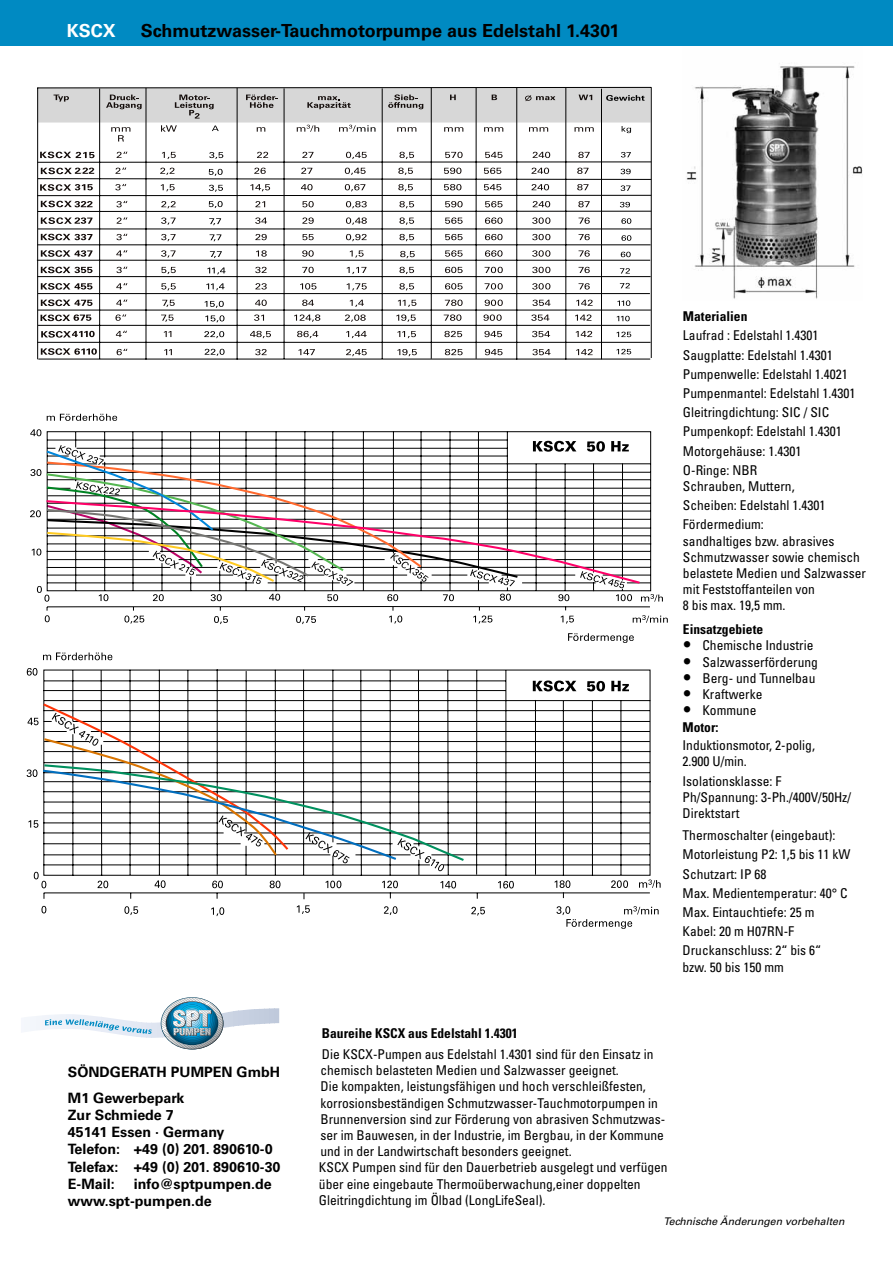
<style>
.page{position:relative;width:893px;height:1263px;background:#fff}
.page>*{position:absolute;margin:0;border:0;box-sizing:border-box;transform-origin:0 0}
.t1{font:700 18px "Univers";color:#000}
.t2{font:700 18px "Univers";color:#fff}
.t3{font:700 14.25px/17.2px "Univers";color:#000}
.t4{font:condensed 13.5px/16.2px "Univers";color:#000}
.t5{font:700 condensed 13.5px "Univers";color:#000}
.t6{font:italic 10.5px "Univers";color:#000}
.s1{font-family:"Capitals";font-stretch:normal;font-size:15px}
</style>
<div class="page">
<img style="left:686px;top:66px;width:176px;height:233px">
<div style="left:0;top:0;width:893px;height:46px;background:#008ac2"></div>
<hr style="left:21px;top:1008px;width:3px;height:30px;background:#f5f7fc">
<div style="left:24px;top:1008px;width:6px;height:30px;background:#f4f7fb"></div>
<div style="left:30px;top:1008px;width:6px;height:30px;background:#f3f6fb"></div>
<div style="left:36px;top:1008px;width:6px;height:30px;background:#f2f5fa"></div>
<svg style="left:42px;top:1015px;width:6px;height:15px"></svg>
<svg style="left:48px;top:1015px;width:6px;height:4px"></svg>
<svg style="left:54px;top:1014px;width:6px;height:5px"></svg>
<svg style="left:60px;top:1014px;width:6px;height:5px"></svg>
<svg style="left:66px;top:1014px;width:6px;height:5px"></svg>
<svg style="left:72px;top:1014px;width:6px;height:5px"></svg>
<svg style="left:78px;top:1015px;width:6px;height:4px"></svg>
<svg style="left:84px;top:1015px;width:6px;height:4px"></svg>
<svg style="left:90px;top:1016px;width:5px;height:3px"></svg>
<svg style="left:96px;top:1016px;width:5px;height:3px"></svg>
<svg style="left:101px;top:1017px;width:6px;height:2px"></svg>
<svg style="left:125px;top:1034px;width:6px;height:2px"></svg>
<svg style="left:131px;top:1034px;width:6px;height:3px"></svg>
<svg style="left:137px;top:1034px;width:5px;height:4px"></svg>
<svg style="left:142px;top:1034px;width:5px;height:4px"></svg>
<svg style="left:147px;top:1034px;width:5px;height:4px"></svg>
<svg style="left:152px;top:1022px;width:5px;height:16px"></svg>
<svg style="left:157px;top:1020px;width:4px;height:18px"></svg>
<svg style="left:223px;top:1012px;width:5px;height:16px"></svg>
<svg style="left:229px;top:1011px;width:5px;height:16px"></svg>
<svg style="left:234px;top:1010px;width:5px;height:17px"></svg>
<svg style="left:239px;top:1010px;width:5px;height:16px"></svg>
<svg style="left:244px;top:1009px;width:5px;height:16px"></svg>
<svg style="left:249px;top:1009px;width:5px;height:16px"></svg>
<svg style="left:254px;top:1009px;width:5px;height:16px"></svg>
<svg style="left:259px;top:1008px;width:5px;height:16px"></svg>
<svg style="left:264px;top:1008px;width:5px;height:16px"></svg>
<svg style="left:269px;top:1008px;width:5px;height:16px"></svg>
<svg style="left:275px;top:1008px;width:4px;height:16px"></svg>
<svg style="left:45px;top:1019px;width:107px;height:15px"></svg>
<svg style="left:161px;top:998px;width:62px;height:51px"></svg>
<svg style="left:27px;top:668px;width:10px;height:8px"></svg>
<svg style="left:43px;top:652px;width:69px;height:8px"></svg>
<svg style="left:43px;top:669px;width:608px;height:231px"></svg>
<svg style="left:34px;top:872px;width:12px;height:16px"></svg>
<svg style="left:41px;top:906px;width:5px;height:7px"></svg>
<svg style="left:98px;top:881px;width:10px;height:7px"></svg>
<svg style="left:155px;top:880px;width:11px;height:8px"></svg>
<svg style="left:212px;top:881px;width:11px;height:7px"></svg>
<svg style="left:270px;top:881px;width:10px;height:7px"></svg>
<svg style="left:326px;top:881px;width:15px;height:7px"></svg>
<svg style="left:382px;top:881px;width:16px;height:7px"></svg>
<svg style="left:440px;top:881px;width:16px;height:7px"></svg>
<svg style="left:498px;top:881px;width:16px;height:7px"></svg>
<svg style="left:611px;top:880px;width:17px;height:8px"></svg>
<svg style="left:124px;top:906px;width:14px;height:9px"></svg>
<svg style="left:211px;top:907px;width:13px;height:9px"></svg>
<svg style="left:297px;top:905px;width:13px;height:9px"></svg>
<svg style="left:384px;top:906px;width:14px;height:9px"></svg>
<svg style="left:471px;top:907px;width:14px;height:8px"></svg>
<svg style="left:639px;top:879px;width:22px;height:9px"></svg>
<svg style="left:556px;top:906px;width:103px;height:23px"></svg>
<svg style="left:555px;top:880px;width:15px;height:18px"></svg>
<svg style="left:533px;top:680px;width:43px;height:11px"></svg>
<svg style="left:587px;top:681px;width:18px;height:10px"></svg>
<svg style="left:611px;top:681px;width:18px;height:10px"></svg>
<svg style="left:397px;top:863px;width:48px;height:8px"></svg>
<svg style="left:305px;top:863px;width:45px;height:1px"></svg>
<svg style="left:27px;top:702px;width:439px;height:161px"></svg>
<svg style="left:651px;top:594px;width:12px;height:8px"></svg>
<svg style="left:30px;top:429px;width:11px;height:7px"></svg>
<svg style="left:46px;top:431px;width:606px;height:161px"></svg>
<svg style="left:633px;top:615px;width:35px;height:8px"></svg>
<svg style="left:561px;top:616px;width:13px;height:8px"></svg>
<svg style="left:473px;top:615px;width:19px;height:9px"></svg>
<svg style="left:389px;top:615px;width:13px;height:9px"></svg>
<svg style="left:296px;top:616px;width:20px;height:8px"></svg>
<svg style="left:214px;top:616px;width:14px;height:8px"></svg>
<svg style="left:124px;top:615px;width:20px;height:9px"></svg>
<svg style="left:45px;top:615px;width:5px;height:7px"></svg>
<svg style="left:46px;top:495px;width:605px;height:116px"></svg>
<svg style="left:47px;top:414px;width:70px;height:7px"></svg>
<svg style="left:519px;top:499px;width:123px;height:86px"></svg>
<svg style="left:30px;top:445px;width:489px;height:157px"></svg>
<svg style="left:219px;top:560px;width:85px;height:24px"></svg>
<svg style="left:390px;top:553px;width:39px;height:29px"></svg>
<svg style="left:311px;top:561px;width:42px;height:25px"></svg>
<svg style="left:470px;top:569px;width:45px;height:17px"></svg>
<svg style="left:580px;top:571px;width:45px;height:17px"></svg>
<svg style="left:533px;top:441px;width:43px;height:11px"></svg>
<svg style="left:587px;top:441px;width:18px;height:11px"></svg>
<svg style="left:611px;top:441px;width:18px;height:10px"></svg>
<svg style="left:568px;top:633px;width:66px;height:10px"></svg>
<svg style="left:37px;top:87px;width:615px;height:273px"></svg>
<svg style="left:621px;top:218px;width:10px;height:6px"></svg>
<svg style="left:620px;top:202px;width:10px;height:5px"></svg>
<svg style="left:621px;top:185px;width:10px;height:6px"></svg>
<svg style="left:621px;top:169px;width:10px;height:5px"></svg>
<svg style="left:621px;top:235px;width:10px;height:6px"></svg>
<svg style="left:621px;top:252px;width:10px;height:5px"></svg>
<svg style="left:620px;top:268px;width:10px;height:6px"></svg>
<svg style="left:620px;top:283px;width:10px;height:5px"></svg>
<svg style="left:617px;top:300px;width:13px;height:6px"></svg>
<svg style="left:617px;top:316px;width:13px;height:5px"></svg>
<svg style="left:617px;top:332px;width:14px;height:5px"></svg>
<svg style="left:616px;top:349px;width:15px;height:5px"></svg>
<svg style="left:525px;top:95px;width:30px;height:6px"></svg>
<svg style="left:209px;top:152px;width:14px;height:7px"></svg>
<svg style="left:339px;top:125px;width:36px;height:7px"></svg>
<svg style="left:209px;top:169px;width:14px;height:7px"></svg>
<svg style="left:209px;top:185px;width:14px;height:7px"></svg>
<svg style="left:209px;top:201px;width:14px;height:7px"></svg>
<svg style="left:209px;top:218px;width:12px;height:7px"></svg>
<svg style="left:210px;top:234px;width:11px;height:7px"></svg>
<svg style="left:210px;top:251px;width:12px;height:7px"></svg>
<svg style="left:207px;top:267px;width:19px;height:7px"></svg>
<svg style="left:206px;top:283px;width:18px;height:7px"></svg>
<svg style="left:205px;top:301px;width:19px;height:7px"></svg>
<svg style="left:205px;top:315px;width:19px;height:7px"></svg>
<svg style="left:204px;top:331px;width:20px;height:7px"></svg>
<svg style="left:205px;top:349px;width:20px;height:7px"></svg>
<h1 class="t2" style="left:67px;top:20px;width:51px">KSCX</h1>
<h1 class="t1" style="left:141px;top:20px;width:480px">Schmutzwasser-Tauchmotorpumpe aus Edelstahl 1.4301</h1>
<p class="t3" style="left:68px;top:1059px;width:214px;line-height:25.7px">SÖNDGERATH PUMPEN GmbH<br>M1 Gewerbepark</p>
<p class="t3" style="left:68px;top:1106px;width:214px">Zur Schmiede 7<br>45141 Essen · Germany<br>Telefon: +49 (0) 201. 890610-0<br>Telefax: +49 (0) 201. 890610-30<br>E-Mail:</p>
<p class="t3" style="left:68px;top:1175px;width:205px;text-indent:66px">info@sptpumpen.de www.spt-pumpen.de</p>
<p class="t5" style="left:683px;top:308px;width:66px">Materialien</p>
<p class="t4" style="left:683px;top:326px;width:174px;line-height:19.2px">Laufrad : Edelstahl 1.4301<br>Saugplatte: Edelstahl 1.4301<br>Pumpenwelle: Edelstahl 1.4021<br>Pumpenmantel: Edelstahl 1.4301<br>Gleitringdichtung: SIC / SIC<br>Pumpenkopf: Edelstahl 1.4301<br>Motorgehäuse: 1.4301<br>O-Ringe: NBR</p>
<p class="t4" style="left:683px;top:476px;width:144px;line-height:19.2px">Schrauben, Muttern,<br>Scheiben: Edelstahl 1.4301<br>Fördermedium:</p>
<p class="t4" style="left:683px;top:532px;width:184px">sandhaltiges bzw. abrasives<br>Schmutzwasser sowie chemisch belastete Medien und Salzwasser mit Feststoffanteilen von<br>8 bis max. 19,5 mm.</p>
<p class="t5" style="left:683px;top:621px;width:82px">Einsatzgebiete</p>
<p class="t4" style="left:683px;top:637px;width:132px"><span class="s1">•</span> Chemische Industrie</p>
<p class="t4" style="left:683px;top:653px;width:136px"><span class="s1">•</span> Salzwasserförderung</p>
<p class="t4" style="left:683px;top:669px;width:134px"><span class="s1">•</span> Berg- und Tunnelbau</p>
<p class="t4" style="left:683px;top:686px;width:81px"><span class="s1">•</span> Kraftwerke</p>
<p class="t4" style="left:683px;top:702px;width:75px"><span class="s1">•</span> Kommune</p>
<p class="t5" style="left:682px;top:719px;width:37px">Motor:</p>
<p class="t4" style="left:682px;top:737px;width:134px">Induktionsmotor, 2-polig,<br>2.900 U/min.</p>
<p class="t4" style="left:682px;top:772px;width:170px">Isolationsklasse: F<br>Ph/Spannung: 3-Ph./400V/50Hz/<br>Direktstart</p>
<p class="t4" style="left:682px;top:825px;width:169px;line-height:19.2px">Thermoschalter (eingebaut):<br>Motorleistung P2: 1,5 bis 11 kW<br>Schutzart: IP 68<br>Max. Medientemperatur: 40° C<br>Max. Eintauchtiefe: 25 m<br>Kabel: 20 m H07RN-F<br>Druckanschluss: 2“ bis 6“</p>
<p class="t4" style="left:682px;top:958px;width:103px">bzw. 50 bis 150 mm</p>
<p class="t5" style="left:322px;top:1025px;width:197px">Baureihe KSCX aus Edelstahl 1.4301</p>
<p class="t4" style="left:319px;top:1046px;width:350px">Die KSCX-Pumpen aus Edelstahl 1.4301 sind für den Einsatz in chemisch belasteten Medien und Salzwasser geeignet.<br>Die kompakten, leistungsfähigen und hoch verschleißfesten, korrosionsbeständigen Schmutzwasser-Tauchmotorpumpen in Brunnenversion sind zur Förderung von abrasiven Schmutzwas&shy;ser im Bauwesen, in der Industrie, im Bergbau, in der Kommune und in der Landwirtschaft besonders geeignet.<br>KSCX Pumpen sind für den Dauerbetrieb ausgelegt und verfügen über eine eingebaute Thermoüberwachung,einer doppelten Gleitringdichtung im Ölbad (LongLifeSeal).</p>
<p class="t6" style="left:664px;top:1215px;width:182px">Technische Änderungen vorbehalten</p>
</div>
